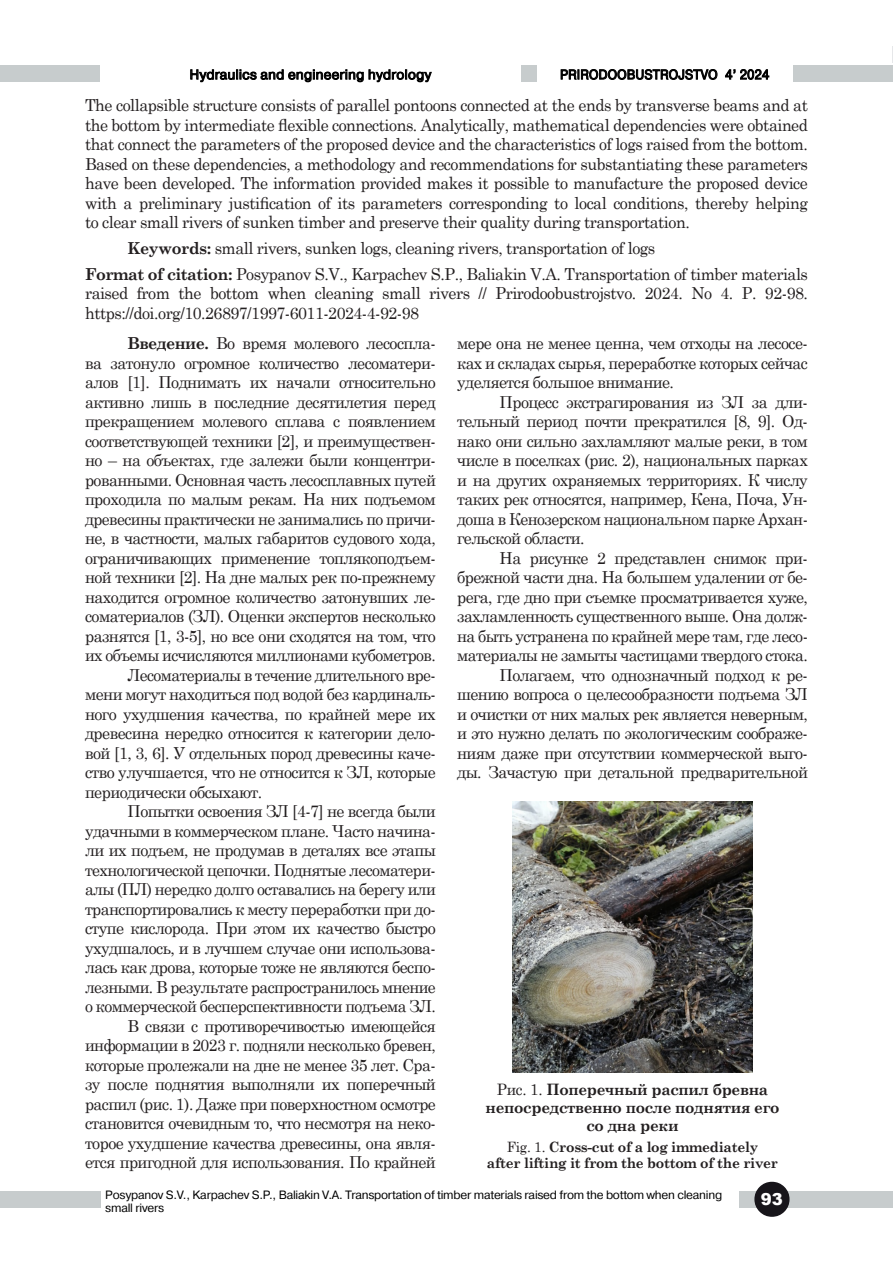
<style>
.page{position:relative;width:893px;height:1263px;background:#fff}
.page>*{position:absolute;margin:0;border:0;box-sizing:border-box;transform-origin:0 0}
.t1{font:16.5px/19.5px "Century Schoolbook";letter-spacing:-.035em;color:#231f20;text-align:justify}
.t2{font:16.5px "Century Schoolbook";letter-spacing:-.035em;color:#231f20;scale:.96 1}
.t3{font:16.5px "Century Schoolbook";letter-spacing:-.035em;color:#231f20;scale:.95 1}
.t4{font:900 16.5px "Arial";color:#fff}
.t5{font:700 15.75px/18px "Century Schoolbook";letter-spacing:-.02em;color:#231f20;text-align:center}
.t6{font:700 14.25px/16.5px "Century Schoolbook";letter-spacing:-.02em;color:#231f20;text-align:center}
.t7{font:13.5px "Pragmatica C";letter-spacing:.02em;color:#000}
.t8{font:13.5px "Pragmatica C";letter-spacing:.02em;color:#000;scale:.91 1}
.t9{font:12px/12.8px "Pragmatica C";letter-spacing:-.02em;color:#000}
.s1{font-weight:700}
.s2{font-weight:400}
</style>
<div class="page">
<div style="left:0;top:65px;width:893px;height:16px;background:#c7cccd"></div>
<div style="left:537px;top:65px;width:255px;height:16px;background:#fff"></div>
<svg style="left:561px;top:69px;width:157px;height:11px"></svg>
<svg style="left:725px;top:69px;width:44px;height:11px"></svg>
<div style="left:0;top:1192px;width:893px;height:16px;background:#c7cccd"></div>
<svg style="left:754px;top:1181px;width:36px;height:36px"></svg>
<div style="left:100px;top:65px;width:421px;height:16px;background:#fff"></div>
<svg style="left:190px;top:69px;width:242px;height:13px"></svg>
<div style="left:101px;top:1182px;width:637px;height:36px;background:#fff"></div>
<svg style="left:892px;top:46px;width:1px;height:16px"></svg>
<img style="left:512px;top:801px;width:241px;height:272px">
<p class="t7" style="left:190px;top:67px;width:243px">Hydraulics and engineering hydrology</p>
<p class="t8" style="left:560px;top:67px;width:231px">PRIRODOOBUSTROJSTVO 4’ 2024</p>
<p class="t1" style="left:85px;top:94px;width:724px">The collapsible structure consists of parallel pontoons connected at the ends by transverse beams and at the bottom by intermediate flexible connections. Analytically, mathematical dependencies were obtained that connect the parameters of the proposed device and the characteristics of logs raised from the bottom.<br>Based on these dependencies, a methodology and recommendations for substantiating these parameters have been developed. The information provided makes it possible to manufacture the proposed device with a preliminary justification of its parameters corresponding to local conditions, thereby helping to clear small rivers of sunken timber and preserve their quality during transportation.</p>
<p class="t1" style="left:85px;top:234px;width:724px;line-height:25.8px;text-indent:43px"><span class="s1">Keywords:</span> small rivers, sunken logs, cleaning rivers, transportation of logs<br><span class="s1">Format of citation:</span> Posypanov S.V., Karpachev S.P., Baliakin V.A. Transportation of timber materials</p>
<p class="t1" style="left:85px;top:282px;width:724px">raised from the bottom when cleaning small rivers // Prirodoobustrojstvo. 2024. No 4. P. 92-98. https://doi.org/10.26897/1997-6011-2024-4-92-98</p>
<p class="t1" style="left:128px;top:332px;width:310px"><span class="s1">Введение.</span> Во время молевого лесоспла-</p>
<p class="t1" style="left:85px;top:351px;width:352px">ва затонуло огромное количество лесоматери-</p>
<p class="t1" style="left:85px;top:371px;width:352px">алов [1]. Поднимать их начали относительно</p>
<p class="t1" style="left:85px;top:390px;width:352px">активно лишь в последние десятилетия перед</p>
<p class="t1" style="left:85px;top:410px;width:352px">прекращением молевого сплава с появлением</p>
<p class="t1" style="left:85px;top:429px;width:352px">соответствующей техники [2], и преимуществен-</p>
<p class="t1" style="left:85px;top:449px;width:352px">но – на объектах, где залежи были концентри-</p>
<p class="t1" style="left:85px;top:468px;width:352px">рованными. Основная часть лесосплавных путей</p>
<p class="t1" style="left:85px;top:488px;width:352px">проходила по малым рекам. На них подъемом</p>
<p class="t3" style="left:85px;top:505px;width:371px">древесины практически не занимались по причи-</p>
<p class="t1" style="left:85px;top:527px;width:352px">не, в частности, малых габаритов судового хода,</p>
<p class="t1" style="left:85px;top:546px;width:352px">ограничивающих применение топлякоподъем-</p>
<p class="t1" style="left:85px;top:566px;width:352px">ной техники [2]. На дне малых рек по-прежнему</p>
<p class="t1" style="left:85px;top:585px;width:352px">находится огромное количество затонувших ле-</p>
<p class="t1" style="left:85px;top:605px;width:352px">соматериалов (ЗЛ). Оценки экспертов несколько</p>
<p class="t1" style="left:85px;top:624px;width:352px">разнятся [1, 3-5], но все они сходятся на том, что</p>
<p class="t3" style="left:85px;top:641px;width:371px">их объемы исчисляются миллионами кубометров.</p>
<p class="t3" style="left:128px;top:661px;width:326px">Лесоматериалы в течение длительного вре-</p>
<p class="t1" style="left:85px;top:683px;width:352px">мени могут находиться под водой без кардиналь-</p>
<p class="t1" style="left:85px;top:702px;width:352px">ного ухудшения качества, по крайней мере их</p>
<p class="t1" style="left:85px;top:722px;width:352px">древесина нередко относится к категории дело-</p>
<p class="t1" style="left:85px;top:741px;width:352px">вой [1, 3, 6]. У отдельных пород древесины каче-</p>
<p class="t1" style="left:85px;top:761px;width:352px">ство улучшается, что не относится к ЗЛ, которые</p>
<p class="t1" style="left:85px;top:780px;width:179px">периодически обсыхают.</p>
<p class="t1" style="left:128px;top:800px;width:310px">Попытки освоения ЗЛ [4-7] не всегда были</p>
<p class="t1" style="left:85px;top:819px;width:352px">удачными в коммерческом плане. Часто начина-</p>
<p class="t1" style="left:85px;top:839px;width:352px">ли их подъем, не продумав в деталях все этапы</p>
<p class="t2" style="left:85px;top:856px;width:367px">технологической цепочки. Поднятые лесоматери-</p>
<p class="t3" style="left:85px;top:875px;width:371px">алы (ПЛ) нередко долго оставались на берегу или</p>
<p class="t1" style="left:85px;top:897px;width:352px">транспортировались к месту переработки при до-</p>
<p class="t1" style="left:85px;top:917px;width:352px">ступе кислорода. При этом их качество быстро</p>
<p class="t1" style="left:85px;top:936px;width:352px">ухудшалось, и в лучшем случае они использова-</p>
<p class="t1" style="left:85px;top:956px;width:352px">лась как дрова, которые тоже не являются беспо-</p>
<p class="t2" style="left:85px;top:973px;width:367px">лезными. В результате распространилось мнение</p>
<p class="t2" style="left:85px;top:992px;width:367px">о коммерческой бесперспективности подъема ЗЛ.</p>
<p class="t1" style="left:128px;top:1014px;width:310px">В связи с противоречивостью имеющейся</p>
<p class="t2" style="left:85px;top:1031px;width:367px">информации в 2023 г. подняли несколько бревен,</p>
<p class="t1" style="left:85px;top:1053px;width:352px">которые пролежали на дне не менее 35 лет. Сра-</p>
<p class="t1" style="left:85px;top:1073px;width:352px">зу после поднятия выполняли их поперечный</p>
<p class="t2" style="left:85px;top:1090px;width:367px">распил (рис. 1). Даже при поверхностном осмотре</p>
<p class="t1" style="left:85px;top:1112px;width:352px">становится очевидным то, что несмотря на неко-</p>
<p class="t1" style="left:85px;top:1131px;width:352px">торое ухудшение качества древесины, она явля-</p>
<p class="t1" style="left:85px;top:1151px;width:352px">ется пригодной для использования. По крайней</p>
<p class="t1" style="left:457px;top:332px;width:352px">мере она не менее ценна, чем отходы на лесосе&shy;ках и складах сырья, переработке которых сейчас уделяется большое внимание.</p>
<p class="t1" style="left:457px;top:390px;width:352px;text-indent:43px">Процесс экстрагирования из ЗЛ за дли&shy;тельный период почти прекратился [8, 9]. Од&shy;нако они сильно захламляют малые реки, в том числе в поселках (рис. 2), национальных парках и на других охраняемых территориях. К числу таких рек относятся, например, Кена, Поча, Ун&shy;доша в Кенозерском национальном парке Архан&shy;гельской области.</p>
<p class="t1" style="left:457px;top:546px;width:352px;text-align:right">На рисунке 2 представлен снимок при&shy;брежной части дна. На большем удалении от бе&shy;рега, где дно при съемке просматривается хуже, захламленность существенного выше. Она долж&shy;на быть устранена по крайней мере там, где лесо&shy;материалы не замыты частицами твердого стока.<br>Полагаем, что однозначный подход к ре&shy;шению вопроса о целесообразности подъема ЗЛ и очистки от них малых рек является неверным, и это нужно делать по экологическим соображе&shy;ниям даже при отсутствии коммерческой выго&shy;ды. Зачастую при детальной предварительной</p>
<p class="t5" style="left:486px;top:1080px;width:295px"><span class="s2">Рис. 1.</span> Поперечный распил бревна непосредственно после поднятия его со дна реки</p>
<p class="t6" style="left:487px;top:1138px;width:293px"><span class="s2">Fig. 1.</span> Cross-cut of a log immediately<br>after lifting it from the bottom of the river</p>
<p class="t9" style="left:105px;top:1188px;width:618px">Posypanov S.V., Karpachev S.P., Baliakin V.A. Transportation of timber materials raised from the bottom when cleaning small rivers</p>
<p class="t4" style="left:761px;top:1187px;width:24px">93</p>
</div>
